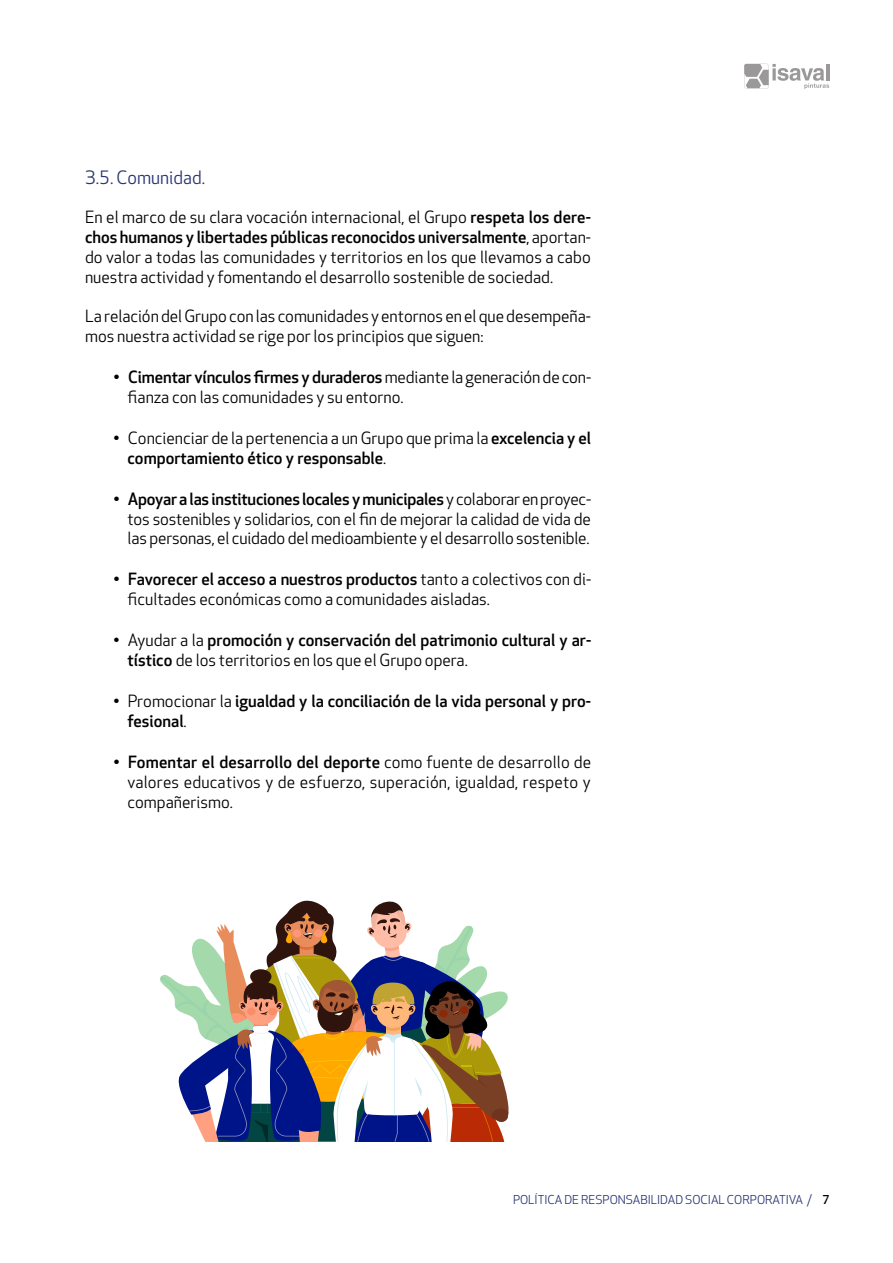
<style>
.page{position:relative;width:893px;height:1263px;background:#fff}
.page>*{position:absolute;margin:0;border:0;box-sizing:border-box;transform-origin:0 0}
.t1{font:18px "Apex New";color:#283371}
.t2{font:16.5px/19.8px "Apex New";color:#000}
.t3{font:500 16.5px/19.8px "Apex New";color:#000}
.t4{font:12px "Apex New";color:#283371}
.s1{font-weight:500}
.s2{font-weight:400}
.s3{font-weight:500;color:#000}
</style>
<div class="page">
<svg style="left:744px;top:64px;width:85px;height:25px"></svg>
<hr style="left:826px;top:64px;width:3px;height:16px;background:#9a9899">
<svg style="left:160px;top:900px;width:349px;height:242px"></svg>
<p class="t1" style="left:85px;top:166px;width:122px">3.5. Comunidad.</p>
<p class="t2" style="left:85px;top:207px;width:507px;text-align:justify">En el marco de su clara vocación internacional, el Grupo <span class="s1">respeta los dere&shy;chos humanos y libertades públicas reconocidos universalmente</span>, aportan&shy;do valor a todas las comunidades y territorios en los que llevamos a cabo nuestra actividad y fomentando el desarrollo sostenible de sociedad.</p>
<p class="t2" style="left:85px;top:306px;width:507px">La relación del Grupo con las comunidades y entornos en el que desempeña&shy;mos nuestra actividad se rige por los principios que siguen:</p>
<p class="t2" style="left:128px;top:367px;width:465px;text-indent:-14px"><span class="s1">• Cimentar vínculos firmes y duraderos</span> mediante la generación de con&shy;fianza con las comunidades y su entorno.</p>
<p class="t2" style="left:128px;top:428px;width:465px;text-indent:-14px">• Concienciar de la pertenencia a un Grupo que prima la <span class="s1">excelencia y el comportamiento ético y responsable</span>.</p>
<p class="t2" style="left:128px;top:489px;width:465px;text-align:justify;text-indent:-14px"><span class="s1">• Apoyar a las instituciones locales y municipales</span> y colaborar en proyec&shy;tos sostenibles y solidarios, con el fin de mejorar la calidad de vida de las personas, el cuidado del medioambiente y el desarrollo sostenible.</p>
<p class="t2" style="left:128px;top:570px;width:465px;text-indent:-14px"><span class="s1">• Favorecer el acceso a nuestros productos</span> tanto a colectivos con di&shy;ficultades económicas como a comunidades aisladas.</p>
<p class="t3" style="left:128px;top:630px;width:465px;text-indent:-14px"><span class="s2">• Ayudar a la</span> promoción y conservación del patrimonio cultural y ar&shy;tístico <span class="s2">de los territorios en los que el Grupo opera.</span></p>
<p class="t3" style="left:128px;top:691px;width:465px;text-indent:-14px"><span class="s2">• Promocionar la</span> igualdad y la conciliación de la vida personal y pro&shy;fesional<span class="s2">.</span></p>
<p class="t2" style="left:128px;top:752px;width:465px;text-align:justify;text-indent:-14px"><span class="s1">• Fomentar el desarrollo del deporte</span> como fuente de desarrollo de valores educativos y de esfuerzo, superación, igualdad, respeto y compañerismo.</p>
<p class="t4" style="left:513px;top:1192px;width:318px">POLÍTICA DE RESPONSABILIDAD SOCIAL CORPORATIVA / <span class="s3">7</span></p>
</div>
